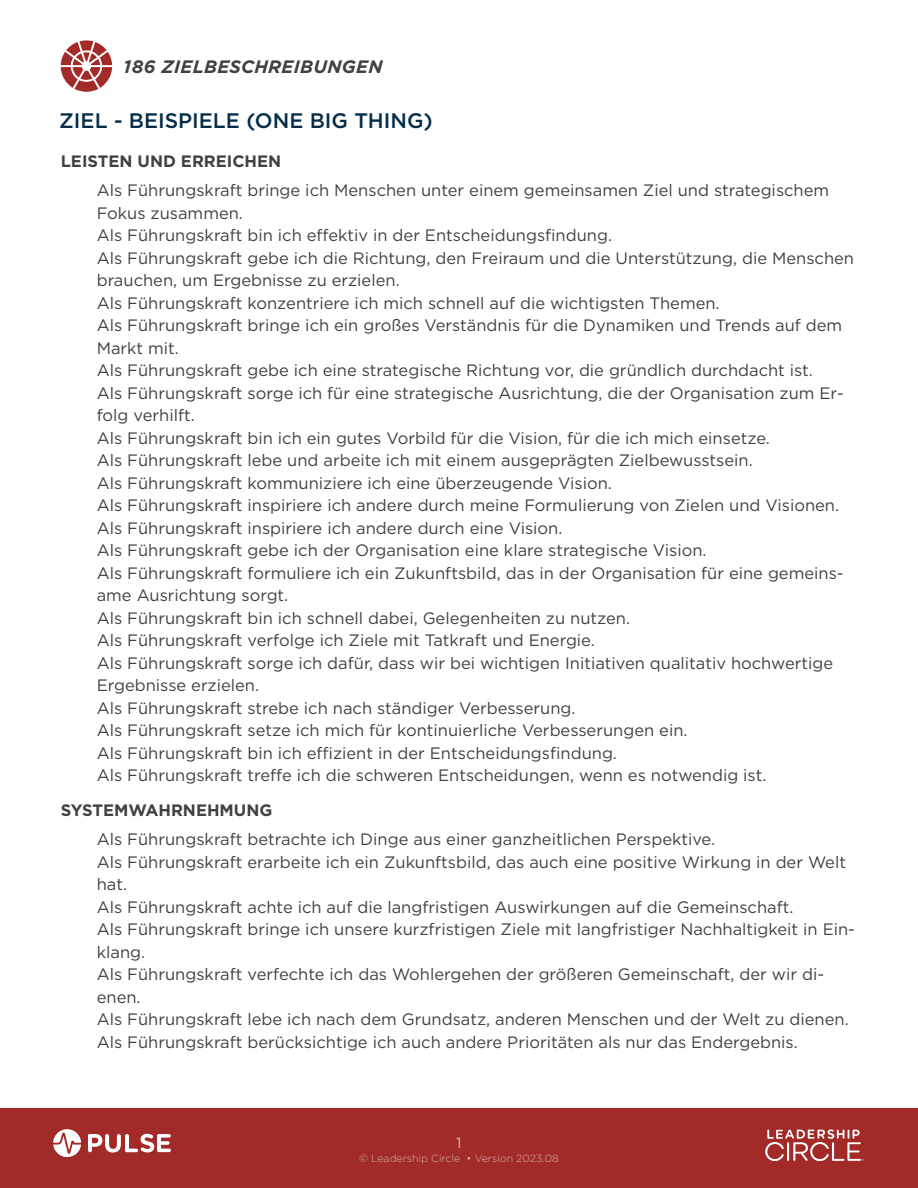
<style>
.page{position:relative;width:918px;height:1188px;background:#fff}
.page>*{position:absolute;margin:0;border:0;box-sizing:border-box;transform-origin:0 0}
.t1{font:500 21px "Gotham";color:#052c49}
.t2{font:italic 700 18px "Gotham";letter-spacing:.015em;color:#414141}
.t3{font:16.5px/22.5px "Gotham";color:#414042}
.t4{font:700 16.5px "Gotham";color:#414042}
.t5{font:15px "Gotham";color:#d0b5a8}
.t6{font:300 10.5px "Gotham";color:#d0b5a8}
</style>
<div class="page">
<svg style="left:61px;top:40px;width:51px;height:52px"></svg>
<div style="left:0;top:1108px;width:918px;height:80px;background:#a22b2a"></div>
<svg style="left:765px;top:1129px;width:98px;height:32px"></svg>
<svg style="left:88px;top:1134px;width:83px;height:19px"></svg>
<svg style="left:53px;top:1129px;width:28px;height:28px"></svg>
<p class="t2" style="left:124px;top:55px;width:260px">186 ZIELBESCHREIBUNGEN</p>
<p class="t1" style="left:59px;top:107px;width:375px">ZIEL - BEISPIELE (ONE BIG THING)</p>
<p class="t4" style="left:61px;top:150px;width:222px">LEISTEN UND ERREICHEN</p>
<p class="t3" style="left:97px;top:179px;width:759px">Als Führungskraft bringe ich Menschen unter einem gemeinsamen Ziel und strategischem Fokus zusammen.<br>Als Führungskraft bin ich effektiv in der Entscheidungsfindung.<br>Als Führungskraft gebe ich die Richtung, den Freiraum und die Unterstützung, die Menschen brauchen, um Ergebnisse zu erzielen.<br>Als Führungskraft konzentriere ich mich schnell auf die wichtigsten Themen.<br>Als Führungskraft bringe ich ein großes Verständnis für die Dynamiken und Trends auf dem Markt mit.<br>Als Führungskraft gebe ich eine strategische Richtung vor, die gründlich durchdacht ist.<br>Als Führungskraft sorge ich für eine strategische Ausrichtung, die der Organisation zum Er&shy;folg verhilft.<br>Als Führungskraft bin ich ein gutes Vorbild für die Vision, für die ich mich einsetze.<br>Als Führungskraft lebe und arbeite ich mit einem ausgeprägten Zielbewusstsein.<br>Als Führungskraft kommuniziere ich eine überzeugende Vision.<br>Als Führungskraft inspiriere ich andere durch meine Formulierung von Zielen und Visionen.<br>Als Führungskraft inspiriere ich andere durch eine Vision.<br>Als Führungskraft gebe ich der Organisation eine klare strategische Vision.<br>Als Führungskraft formuliere ich ein Zukunftsbild, das in der Organisation für eine gemeins&shy;ame Ausrichtung sorgt.<br>Als Führungskraft bin ich schnell dabei, Gelegenheiten zu nutzen.<br>Als Führungskraft verfolge ich Ziele mit Tatkraft und Energie.<br>Als Führungskraft sorge ich dafür, dass wir bei wichtigen Initiativen qualitativ hochwertige Ergebnisse erzielen.<br>Als Führungskraft strebe ich nach ständiger Verbesserung.<br>Als Führungskraft setze ich mich für kontinuierliche Verbesserungen ein.<br>Als Führungskraft bin ich effizient in der Entscheidungsfindung.<br>Als Führungskraft treffe ich die schweren Entscheidungen, wenn es notwendig ist.</p>
<p class="t4" style="left:61px;top:799px;width:213px">SYSTEMWAHRNEHMUNG</p>
<p class="t3" style="left:97px;top:828px;width:760px">Als Führungskraft betrachte ich Dinge aus einer ganzheitlichen Perspektive.<br>Als Führungskraft erarbeite ich ein Zukunftsbild, das auch eine positive Wirkung in der Welt hat.<br>Als Führungskraft achte ich auf die langfristigen Auswirkungen auf die Gemeinschaft.<br>Als Führungskraft bringe ich unsere kurzfristigen Ziele mit langfristiger Nachhaltigkeit in Ein&shy;klang.<br>Als Führungskraft verfechte ich das Wohlergehen der größeren Gemeinschaft, der wir di&shy;enen.<br>Als Führungskraft lebe ich nach dem Grundsatz, anderen Menschen und der Welt zu dienen.<br>Als Führungskraft berücksichtige ich auch andere Prioritäten als nur das Endergebnis.</p>
<p class="t5" style="left:456px;top:1133px;width:7px">1</p>
<p class="t6" style="left:359px;top:1152px;width:201px">© Leadership Circle • Version 2023.08</p>
</div>
